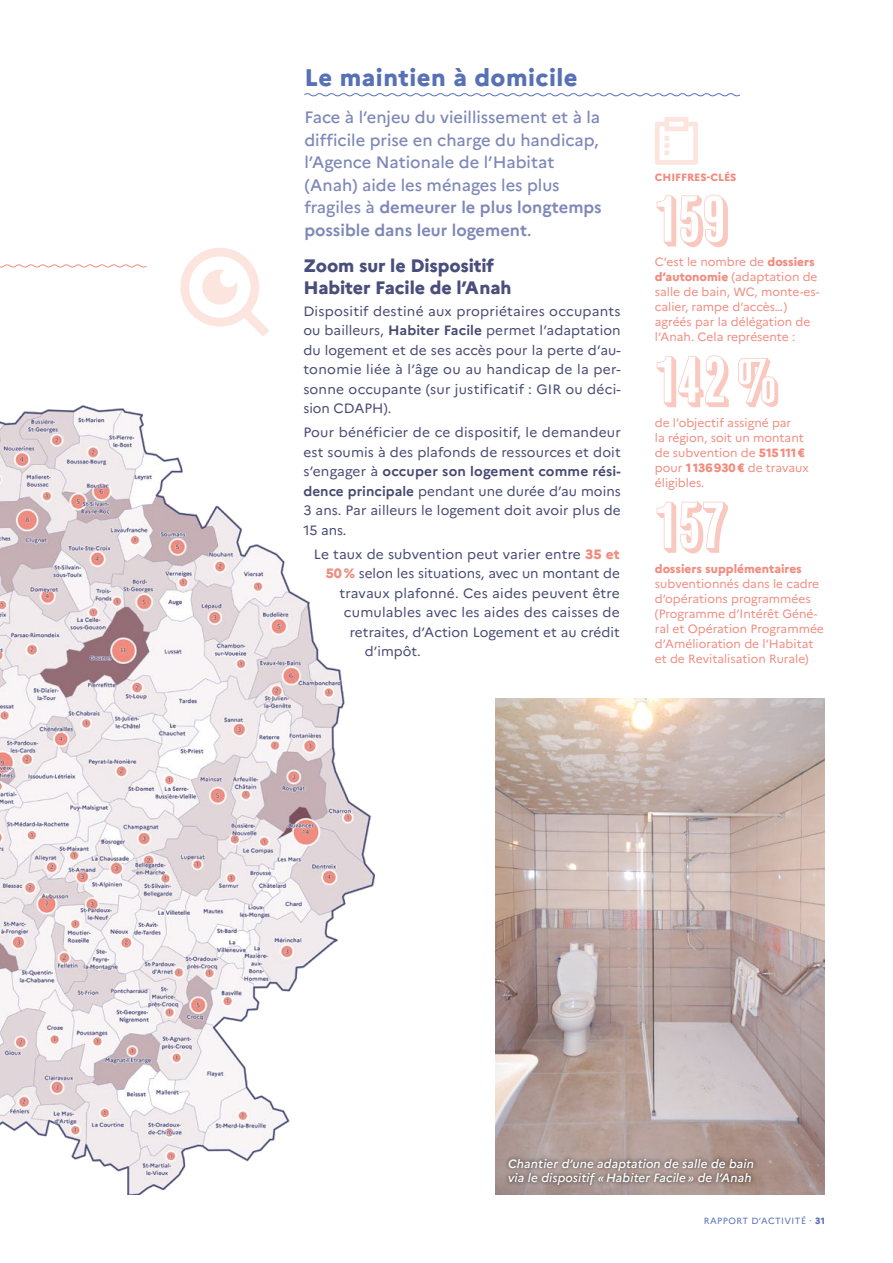
<style>
.page{position:relative;width:893px;height:1263px;background:#fff}
.page>*{position:absolute;margin:0;border:0;box-sizing:border-box;transform-origin:0 0}
.t1{font:60px "Balboa Plus Primary";letter-spacing:-.03em;color:#f9c9c0}
.t2{font:800 24px "Marianne";letter-spacing:.02em;color:#5870b5}
.t3{font:800 18px/22.5px "Marianne";letter-spacing:-.005em;color:#494e7b}
.t4{font:500 16.5px/22.5px "Marianne";color:#7f88b8}
.t5{font:13.5px/19.5px "Marianne";letter-spacing:.005em;color:#464971;text-align:justify}
.t6{font:12px/15px "Marianne";color:#f18c80}
.t7{font:italic 500 12px/14.4px "Marianne";letter-spacing:.01em;color:#fff}
.t8{font:800 12px "Marianne";color:#f18c80}
.t9{font:800 10.5px "Marianne";color:#f18c80}
.t10{font:9px "Marianne";letter-spacing:.05em;color:#5870b5}
.s1{font-weight:700}
.s2{font-weight:800;color:#f18c80}
.s3{font-weight:800}
</style>
<div class="page">
<svg style="left:0;top:264px;width:147px;height:4px"></svg>
<img style="left:495px;top:699px;width:330px;height:496px">
<div style="left:504px;top:1154px;width:253px;height:35px;background:#000;opacity:.7"></div>
<svg style="left:180px;top:248px;width:89px;height:88px"></svg>
<svg style="left:304px;top:93px;width:436px;height:4px"></svg>
<svg style="left:655px;top:117px;width:43px;height:48px"></svg>
<img style="left:0;top:405px;width:375px;height:790px">
<h2 class="t2" style="left:304px;top:59px;width:275px">Le maintien à domicile</h2>
<p class="t4" style="left:304px;top:105px;width:299px">Face à l’enjeu du vieillissement et à la difficile prise en charge du handicap, l’Agence Nationale de l’Habitat (Anah) aide les ménages les plus fragiles à <span class="s1">demeurer le plus longtemps possible dans leur logement</span>.</p>
<h3 class="t3" style="left:303px;top:253px;width:210px">Zoom sur le Dispositif<br>Habiter Facile de l’Anah</h3>
<p class="t5" style="left:303px;top:300px;width:319px">Dispositif destiné aux propriétaires occupants ou bailleurs, <span class="s1">Habiter Facile</span> permet l’adaptation du logement et de ses accès pour la perte d’au&shy;tonomie liée à l’âge ou au handicap de la per&shy;sonne occupante (sur justificatif : GIR ou déci&shy;sion CDAPH).</p>
<p class="t5" style="left:303px;top:422px;width:319px">Pour bénéficier de ce dispositif, le demandeur est soumis à des plafonds de ressources et doit s’engager à <span class="s1">occuper son logement comme rési&shy;dence principale</span> pendant une durée d’au moins 3 ans. Par ailleurs le logement doit avoir plus de 15 ans.</p>
<p class="t5" style="left:314px;top:543px;width:307px">Le taux de subvention peut varier entre <span class="s2">35 et</span></p>
<p class="t5" style="left:326px;top:562px;width:296px"><span class="s2">50 %</span> selon les situations, avec un montant de</p>
<p class="t5" style="left:339px;top:582px;width:282px">travaux plafonné. Ces aides peuvent être</p>
<p class="t5" style="left:344px;top:601px;width:277px">cumulables avec les aides des caisses de</p>
<p class="t5" style="left:350px;top:621px;width:272px">retraites, d’Action Logement et au crédit</p>
<p class="t5" style="left:365px;top:640px;width:56px">d’impôt.</p>
<p class="t9" style="left:655px;top:169px;width:83px">CHIFFRES-CLÉS</p>
<h1 class="t1" style="left:655px;top:185px;width:76px">159</h1>
<p class="t6" style="left:655px;top:253px;width:166px">C’est le nombre de <span class="s3">dossiers d’autonomie</span> (adaptation de salle de bain, WC, monte-es&shy;calier, rampe d’accès…) agréés par la délégation de l’Anah. Cela représente :</p>
<h1 class="t1" style="left:655px;top:346px;width:127px">142%</h1>
<p class="t6" style="left:655px;top:414px;width:155px">de l’objectif assigné par<br>la région, soit un montant de subvention de <span class="s3">515 111 € </span>pour <span class="s3">1 136 930 €</span> de travaux éligibles.</p>
<h1 class="t1" style="left:655px;top:492px;width:75px">157</h1>
<p class="t8" style="left:655px;top:559px;width:148px">dossiers supplémentaires</p>
<p class="t6" style="left:655px;top:575px;width:171px">subventionnés dans le cadre d’opérations programmées (Programme d’Intérêt Géné&shy;ral et Opération Programmée d’Amélioration de l’Habitat et de Revitalisation Rurale)</p>
<p class="t7" style="left:508px;top:1155px;width:247px">Chantier d’une adaptation de salle de bain via le dispositif « Habiter Facile » de l’Anah</p>
<p class="t10" style="left:704px;top:1213px;width:123px">RAPPORT D’ACTIVITÉ · <span class="s3">31</span></p>
</div>
